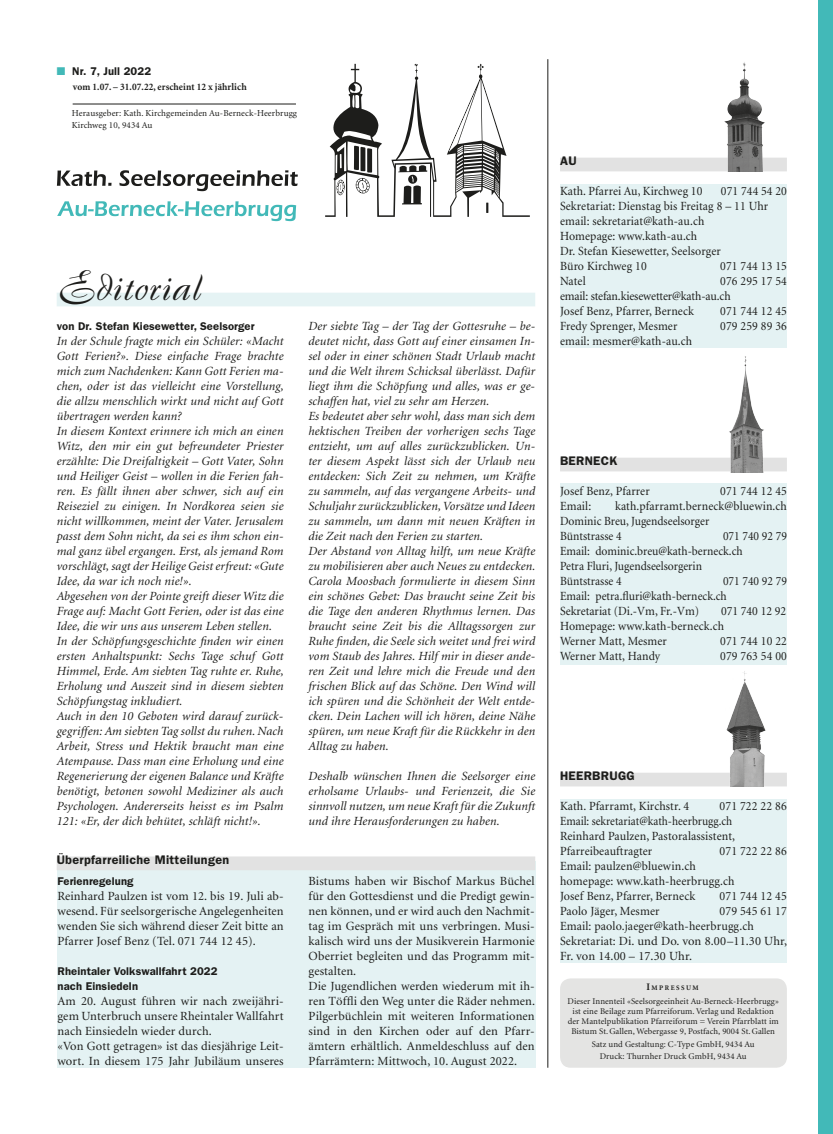
<style>
.page{position:relative;width:833px;height:1134px;background:#fff}
.page>*{position:absolute;margin:0;border:0;box-sizing:border-box;transform-origin:0 0}
.t1{font:45px "Koepenick";letter-spacing:.025em;color:#1d1d1b}
.t2{font:italic 12.5px/15px "Minion";letter-spacing:.01em;color:#1d1d1b}
.t3{font:12.5px/15px "Minion";letter-spacing:.01em;color:#1d1d1b}
.t4{font:12.5px/15px "Minion";letter-spacing:.01em;color:#1d1d1b;scale:.95 1}
.t5{font:12.5px/15px "Minion";letter-spacing:.01em;color:#1d1d1b;scale:.96 1}
.t6{font:12.5px/15px "Minion";letter-spacing:.01em;color:#1d1d1b;scale:.93 1}
.t7{font:600 12.5px "Franklin Gothic";letter-spacing:.025em;color:#1d1d1b}
.t8{font:600 11.25px/15px "Franklin Gothic";letter-spacing:.01em;color:#1d1d1b}
.t9{font:700 10px "Minion";letter-spacing:.01em;color:#1d1d1b;scale:.95 1}
.t10{font:9.12px/11.2px "Minion";letter-spacing:.01em;color:#1d1d1b}
.t11{font:8.75px/10px "Minion";letter-spacing:.01em;color:#1d1d1b;text-align:center}
.t12{font:700 7px "Minion";letter-spacing:.215em;color:#1d1d1b}
.s1{color:#42b9b8}
.s2{font-size:10px}
</style>
<div class="page">
<div style="left:57px;top:293px;width:478px;height:13px;background:#e5f3f4"></div>
<hr style="left:547px;top:59px;width:1px;height:1009px;background:#1d1d1b">
<svg style="left:272px;top:64px;width:258px;height:158px"></svg>
<svg style="left:57px;top:201px;width:240px;height:20px"></svg>
<div style="left:560px;top:978px;width:227px;height:90px;background:#e4e4e3;border-radius:11px"></div>
<svg style="left:56px;top:162px;width:242px;height:30px"></svg>
<div style="left:819px;top:0;width:14px;height:1134px;background:#42b9b8"></div>
<div style="left:57px;top:862px;width:478px;height:206px;background:#e4f2f3"></div>
<div style="left:57px;top:856px;width:478px;height:14px;background:#e2e2e2"></div>
<div style="left:560px;top:184px;width:227px;height:164px;background:#e4f2f3"></div>
<div style="left:560px;top:483px;width:227px;height:182px;background:#e4f2f3"></div>
<div style="left:560px;top:799px;width:227px;height:164px;background:#e4f2f3"></div>
<div style="left:560px;top:158px;width:227px;height:13px;background:#e2e2e2"></div>
<div style="left:560px;top:458px;width:227px;height:13px;background:#e2e2e2"></div>
<div style="left:560px;top:773px;width:227px;height:13px;background:#e2e2e2"></div>
<img style="left:718px;top:62px;width:60px;height:109px">
<img style="left:726px;top:356px;width:40px;height:116px">
<img style="left:726px;top:671px;width:40px;height:115px">
<hr style="left:73px;top:104px;width:223px;height:1px;background:#1d1d1b">
<p class="t8" style="left:57px;top:64px;width:96px"><span class="s1">■</span> Nr. 7, Jull 2022</p>
<p class="t9" style="left:73px;top:82px;width:184px">vom 1.07. – 31.07.22, erscheint 12 x jährlich</p>
<p class="t10" style="left:72px;top:108px;width:227px">Herausgeber: Kath. Kirchgemeinden Au-Berneck-Heerbrugg<br>Kirchweg 10, 9434 Au</p>
<h1 class="t1" style="left:57px;top:259px;width:148px">Editorial</h1>
<p class="t8" style="left:57px;top:319px;width:199px">von Dr. Stefan Kiesewetter, Seelsorger</p>
<p class="t2" style="left:57px;top:334px;width:228px">In der Schule fragte mich ein Schüler: «Macht Gott Ferien?». Diese einfache Frage brachte mich zum Nachdenken: Kann Gott Ferien ma&shy;chen, oder ist das vielleicht eine Vorstellung, die allzu menschlich wirkt und nicht auf Gott übertragen werden kann?<br>In diesem Kontext erinnere ich mich an einen Witz, den mir ein gut befreundeter Priester erzählte: Die Dreifaltigkeit – Gott Vater, Sohn und Heiliger Geist – wollen in die Ferien fah&shy;ren. Es fällt ihnen aber schwer, sich auf ein Reiseziel zu einigen. In Nordkorea seien sie nicht willkommen, meint der Vater. Jerusalem passt dem Sohn nicht, da sei es ihm schon ein&shy;mal ganz übel ergangen. Erst, als jemand Rom vorschlägt, sagt der Heilige Geist erfreut: «Gute Idee, da war ich noch nie!».<br>Abgesehen von der Pointe greift dieser Witz die Frage auf: Macht Gott Ferien, oder ist das eine Idee, die wir uns aus unserem Leben stellen.<br>In der Schöpfungsgeschichte finden wir einen ersten Anhaltspunkt: Sechs Tage schuf Gott Himmel, Erde. Am siebten Tag ruhte er. Ruhe, Erholung und Auszeit sind in diesem siebten Schöpfungstag inkludiert.<br>Auch in den 10 Geboten wird darauf zurück&shy;gegriffen: Am siebten Tag sollst du ruhen. Nach Arbeit, Stress und Hektik braucht man eine Atempause. Dass man eine Erholung und eine Regenerierung der eigenen Balance und Kräfte benötigt, betonen sowohl Mediziner als auch Psychologen. Andererseits heisst es im Psalm 121: «Er, der dich behütet, schläft nicht!».</p>
<p class="t7" style="left:57px;top:852px;width:174px">Überpfarreiliche Mitteilungen</p>
<p class="t8" style="left:58px;top:874px;width:77px">Ferienregelung</p>
<p class="t3" style="left:58px;top:889px;width:228px;text-align:justify">Reinhard Paulzen ist vom 12. bis 19. Juli ab&shy;wesend. Für seelsorgerische Angelegenheiten wenden Sie sich während dieser Zeit bitte an Pfarrer Josef Benz (Tel. 071 744 12 45).</p>
<p class="t8" style="left:58px;top:964px;width:161px">Rheintaler Volkswallfahrt 2022 nach Einsiedeln</p>
<p class="t3" style="left:58px;top:994px;width:228px">Am 20. August führen wir nach zweijähri&shy;gem Unterbruch unsere Rheintaler Wallfahrt nach Einsiedeln wieder durch.<br>«Von Gott getragen» ist das diesjährige Leit&shy;wort. In diesem 175 Jahr Jubiläum unseres</p>
<p class="t2" style="left:308px;top:319px;width:228px">Der siebte Tag – der Tag der Gottesruhe – be&shy;deutet nicht, dass Gott auf einer einsamen In&shy;sel oder in einer schönen Stadt Urlaub macht und die Welt ihrem Schicksal überlässt. Dafür liegt ihm die Schöpfung und alles, was er ge&shy;schaffen hat, viel zu sehr am Herzen.<br>Es bedeutet aber sehr wohl, dass man sich dem hektischen Treiben der vorherigen sechs Tage entzieht, um auf alles zurückzublicken. Un&shy;ter diesem Aspekt lässt sich der Urlaub neu entdecken: Sich Zeit zu nehmen, um Kräfte zu sammeln, auf das vergangene Arbeits- und Schuljahr zurückzublicken, Vorsätze und Ideen zu sammeln, um dann mit neuen Kräften in die Zeit nach den Ferien zu starten.<br>Der Abstand von Alltag hilft, um neue Kräfte zu mobilisieren aber auch Neues zu entdecken.<br>Carola Moosbach formulierte in diesem Sinn ein schönes Gebet: Das braucht seine Zeit bis die Tage den anderen Rhythmus lernen. Das braucht seine Zeit bis die Alltagssorgen zur Ruhe finden, die Seele sich weitet und frei wird vom Staub des Jahres. Hilf mir in dieser ande&shy;ren Zeit und lehre mich die Freude und den frischen Blick auf das Schöne. Den Wind will ich spüren und die Schönheit der Welt entde&shy;cken. Dein Lachen will ich hören, deine Nähe spüren, um neue Kraft für die Rückkehr in den Alltag zu haben.</p>
<p class="t2" style="left:308px;top:769px;width:228px;text-align:justify">Deshalb wünschen Ihnen die Seelsorger eine erholsame Urlaubs- und Ferienzeit, die Sie sinnvoll nutzen, um neue Kraft für die Zukunft und ihre Herausforderungen zu haben.</p>
<p class="t3" style="left:308px;top:874px;width:228px">Bistums haben wir Bischof Markus Büchel für den Gottesdienst und die Predigt gewin&shy;nen können, und er wird auch den Nachmit&shy;tag im Gespräch mit uns verbringen. Musi&shy;kalisch wird uns der Musikverein Harmonie Oberriet begleiten und das Programm mit&shy;gestalten.<br>Die Jugendlichen werden wiederum mit ih&shy;ren Töffli den Weg unter die Räder nehmen.<br>Pilgerbüchlein mit weiteren Informationen sind in den Kirchen oder auf den Pfarr&shy;ämtern erhältlich. Anmeldeschluss auf den Pfarrämtern: Mittwoch, 10. August 2022.</p>
<p class="t7" style="left:560px;top:153px;width:18px">Au</p>
<p class="t4" style="left:560px;top:184px;width:151px">Kath. Pfarrei Au, Kirchweg 10</p>
<p class="t4" style="left:560px;top:184px;width:240px;text-indent:161px">071 744 54 20<br>Sekretariat: Dienstag bis Freitag 8 – 11 Uhr email: sekretariat@kath-au.ch<br>Homepage: www.kath-au.ch<br>Dr. Stefan Kiesewetter, Seelsorger<br>Büro Kirchweg 10</p>
<p class="t4" style="left:720px;top:259px;width:72px">071 744 13 15</p>
<p class="t4" style="left:560px;top:274px;width:28px">Natel</p>
<p class="t4" style="left:560px;top:274px;width:240px;text-indent:160px">076 295 17 54 email: stefan.kiesewetter@kath-au.ch<br>Josef Benz, Pfarrer, Berneck</p>
<p class="t4" style="left:720px;top:304px;width:72px">071 744 12 45</p>
<p class="t4" style="left:560px;top:319px;width:125px">Fredy Sprenger, Mesmer</p>
<p class="t4" style="left:720px;top:319px;width:72px">079 259 89 36</p>
<p class="t4" style="left:560px;top:334px;width:141px">email: mesmer@kath-au.ch</p>
<p class="t7" style="left:560px;top:453px;width:18px">Berne</p>
<p class="t7" style="left:601px;top:453px;width:17px">ck</p>
<p class="t4" style="left:560px;top:484px;width:96px">Josef Benz, Pfarrer</p>
<p class="t4" style="left:720px;top:484px;width:72px">071 744 12 45</p>
<p class="t4" style="left:560px;top:499px;width:34px">Email:</p>
<p class="t4" style="left:560px;top:499px;width:240px;text-indent:55px">kath.pfarramt.berneck@bluewin.ch<br>Dominic Breu, Jugendseelsorger<br>Büntstrasse 4</p>
<p class="t6" style="left:560px;top:529px;width:245px;text-indent:163px">071 740 92 79<br>Email: dominic.breu@kath-berneck.ch<br>Petra Fluri, Jugendseelsorgerin<br>Büntstrasse 4</p>
<p class="t6" style="left:560px;top:574px;width:245px;text-indent:163px">071 740 92 79<br>Email: petra.fluri@kath-berneck.ch<br>Sekretariat (Di.-Vm, Fr.-Vm)</p>
<p class="t4" style="left:560px;top:604px;width:240px;text-indent:161px">071 740 12 92<br>Homepage: www.kath-berneck.ch<br>Werner Matt, Mesmer</p>
<p class="t4" style="left:720px;top:634px;width:72px">071 744 10 22</p>
<p class="t4" style="left:560px;top:649px;width:107px">Werner Matt, Handy</p>
<p class="t4" style="left:720px;top:649px;width:72px">079 763 54 00</p>
<p class="t7" style="left:560px;top:768px;width:76px">HEERbrugg</p>
<p class="t5" style="left:560px;top:799px;width:136px">Kath. Pfarramt, Kirchstr. 4</p>
<p class="t5" style="left:560px;top:799px;width:238px;text-indent:159px">071 722 22 86<br>Email: sekretariat@kath-heerbrugg.ch<br>Reinhard Paulzen, Pastoralassistent,<br>Pfarreibeauftragter</p>
<p class="t5" style="left:719px;top:844px;width:72px">071 722 22 86</p>
<p class="t5" style="left:560px;top:859px;width:183px">Email: paulzen@bluewin.ch homepage: www.kath-heerbrugg.ch<br>Josef Benz, Pfarrer, Berneck</p>
<p class="t5" style="left:719px;top:889px;width:72px">071 744 12 45</p>
<p class="t5" style="left:560px;top:904px;width:105px">Paolo Jäger, Mesmer</p>
<p class="t5" style="left:560px;top:904px;width:238px;text-indent:159px">079 545 61 17<br>Email: paolo.jaeger@kath-heerbrugg.ch<br>Sekretariat: Di. und Do. von 8.00–11.30 Uhr,<br>Fr. von 14.00 – 17.30 Uhr.</p>
<p class="t12" style="left:646px;top:984px;width:54px"><span class="s2">I</span>MPRESSUM</p>
<p class="t11" style="left:567px;top:996px;width:213px">Dieser Innenteil «Seelsorgeeinheit Au-Berneck-Heerbrugg» ist eine Beilage zum Pfarreiforum. Verlag und Redaktion der Mantelpublikation Pfarreiforum = Verein Pfarrblatt im Bistum St.Gallen, Webergasse 9, Postfach, 9004 St.Gallen</p>
<p class="t11" style="left:592px;top:1038px;width:164px;line-height:12.5px">Satz und Gestaltung: C-Type GmbH, 9434 Au<br>Druck: Thurnher Druck GmbH, 9434 Au</p>
</div>
